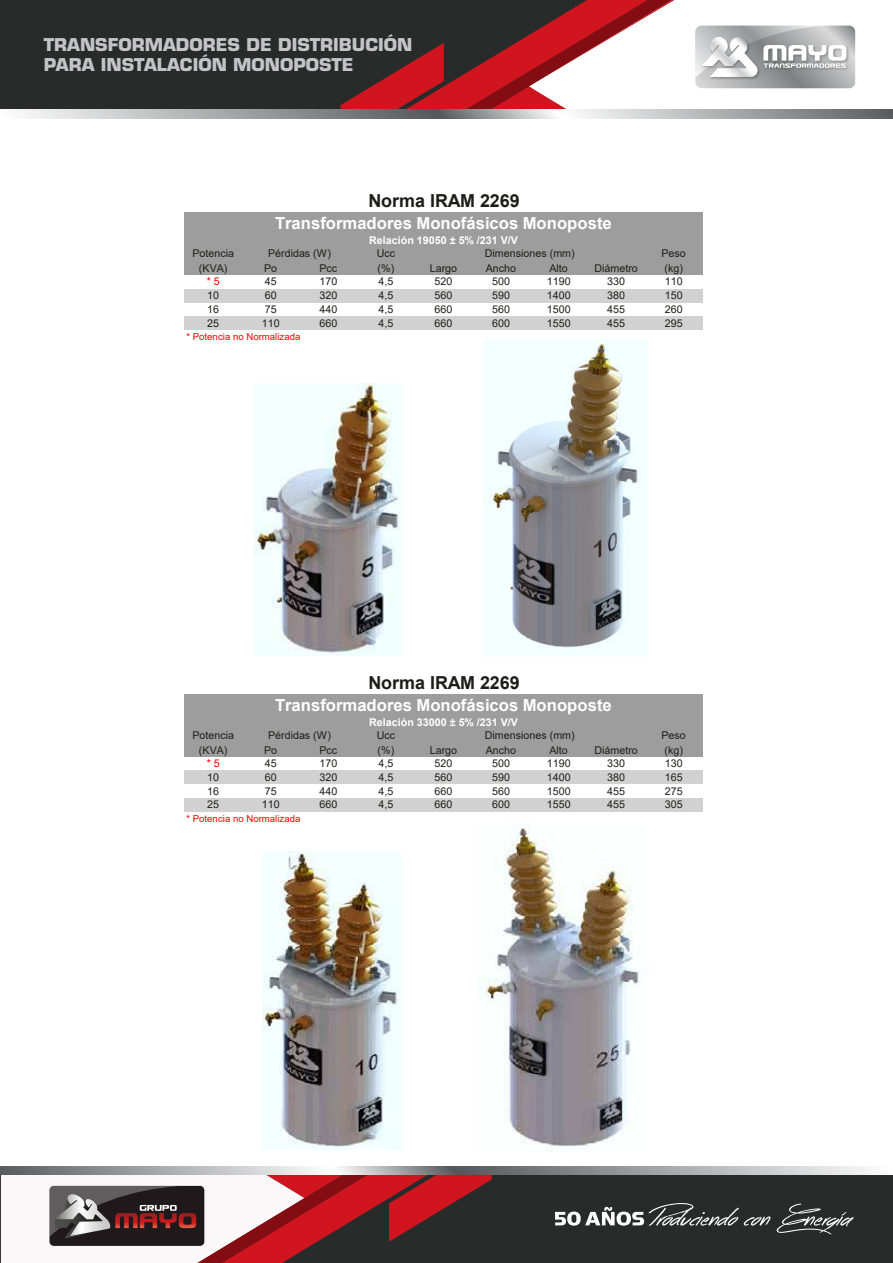
<style>
.page{position:relative;width:893px;height:1263px;background:#fff}
.page>*{position:absolute;margin:0;border:0;box-sizing:border-box;transform-origin:0 0}
.t1{font:700 18px "Arial";letter-spacing:-.005em;color:#1d1d1b}
.t2{font:700 17.25px/20.7px "Eurostile LT Std";color:#c4c3c8}
.t3{font:700 16.65px "Arial";color:#fff}
.t4{font:10.65px "Arial";letter-spacing:.005em;color:#1d1d1b}
.t5{font:700 10.65px "Arial";letter-spacing:.005em;color:#fff}
.t6{font:10.65px "Arial";color:#f00}
.t7{font:9.6px "Arial";color:#f00}
</style>
<div class="page">
<div style="left:0;top:0;width:893px;height:117px;background:#292b2b"></div>
<svg style="left:341px;top:0;width:552px;height:110px"></svg>
<svg style="left:0;top:110px;width:893px;height:8px;background:#aaabad"></svg>
<div style="left:1px;top:1168px;width:892px;height:95px;background:#292b2b"></div>
<svg style="left:1px;top:1167px;width:891px;height:8px;background:#aeafb1"></svg>
<svg style="left:1px;top:1168px;width:491px;height:95px"></svg>
<svg style="left:555px;top:1203px;width:216px;height:22px"></svg>
<svg style="left:777px;top:1204px;width:77px;height:30px"></svg>
<div style="left:184px;top:212px;width:519px;height:63px;background:#9e9d9d"></div>
<div style="left:184px;top:289px;width:519px;height:13px;background:#d1d1d1"></div>
<div style="left:184px;top:316px;width:519px;height:14px;background:#d1d1d1"></div>
<div style="left:184px;top:694px;width:519px;height:63px;background:#9e9d9d"></div>
<div style="left:184px;top:770px;width:519px;height:14px;background:#d1d1d1"></div>
<div style="left:184px;top:798px;width:519px;height:14px;background:#d1d1d1"></div>
<img style="left:255px;top:384px;width:147px;height:271px">
<img style="left:262px;top:851px;width:140px;height:298px">
<img style="left:484px;top:340px;width:162px;height:316px">
<img style="left:477px;top:824px;width:163px;height:328px">
<h2 class="t2" style="left:44px;top:34px;width:370px">TRANSFORMADORES DE DISTRIBUCIÓN<br>PARA INSTALACIÓN MONOPOSTE</h2>
<h1 class="t1" style="left:368px;top:188px;width:153px">Norma IRAM 2269</h1>
<h3 class="t3" style="left:275px;top:211px;width:338px">Transformadores Monofásicos Monoposte</h3>
<p class="t5" style="left:369px;top:233px;width:150px">Relación 19050 ± 5% /231 V/V</p>
<p class="t4" style="left:268px;top:246px;width:65px">Pérdidas (W)</p>
<p class="t4" style="left:485px;top:246px;width:92px">Dimensiones (mm)</p>
<p class="t4" style="left:192px;top:246px;width:43px">Potencia</p>
<p class="t4" style="left:377px;top:246px;width:20px">Ucc</p>
<p class="t4" style="left:661px;top:246px;width:26px">Peso</p>
<p class="t4" style="left:199px;top:261px;width:30px">(KVA)</p>
<p class="t4" style="left:264px;top:261px;width:15px">Po</p>
<p class="t4" style="left:319px;top:261px;width:19px">Pcc</p>
<p class="t4" style="left:378px;top:261px;width:18px">(%)</p>
<p class="t4" style="left:430px;top:261px;width:29px">Largo</p>
<p class="t4" style="left:486px;top:261px;width:32px">Ancho</p>
<p class="t4" style="left:549px;top:261px;width:20px">Alto</p>
<p class="t4" style="left:594px;top:261px;width:45px">Diámetro</p>
<p class="t4" style="left:664px;top:261px;width:20px">(kg)</p>
<p class="t6" style="left:207px;top:274px;width:15px">* 5</p>
<p class="t4" style="left:265px;top:274px;width:13px">45</p>
<p class="t4" style="left:319px;top:274px;width:19px">170</p>
<p class="t4" style="left:378px;top:274px;width:16px">4,5</p>
<p class="t4" style="left:435px;top:274px;width:19px">520</p>
<p class="t4" style="left:492px;top:274px;width:19px">500</p>
<p class="t4" style="left:547px;top:274px;width:25px">1190</p>
<p class="t4" style="left:607px;top:274px;width:19px">330</p>
<p class="t4" style="left:665px;top:274px;width:19px">110</p>
<p class="t4" style="left:207px;top:288px;width:13px">10</p>
<p class="t4" style="left:265px;top:288px;width:13px">60</p>
<p class="t4" style="left:319px;top:288px;width:19px">320</p>
<p class="t4" style="left:378px;top:288px;width:16px">4,5</p>
<p class="t4" style="left:435px;top:288px;width:19px">560</p>
<p class="t4" style="left:492px;top:288px;width:19px">590</p>
<p class="t4" style="left:547px;top:288px;width:25px">1400</p>
<p class="t4" style="left:607px;top:288px;width:19px">380</p>
<p class="t4" style="left:665px;top:288px;width:19px">150</p>
<p class="t4" style="left:207px;top:302px;width:13px">16</p>
<p class="t4" style="left:265px;top:302px;width:13px">75</p>
<p class="t4" style="left:319px;top:302px;width:19px">440</p>
<p class="t4" style="left:378px;top:302px;width:16px">4,5</p>
<p class="t4" style="left:435px;top:302px;width:19px">660</p>
<p class="t4" style="left:492px;top:302px;width:19px">560</p>
<p class="t4" style="left:547px;top:302px;width:25px">1500</p>
<p class="t4" style="left:607px;top:302px;width:19px">455</p>
<p class="t4" style="left:665px;top:302px;width:19px">260</p>
<p class="t4" style="left:207px;top:315px;width:13px">25</p>
<p class="t4" style="left:262px;top:315px;width:19px">110</p>
<p class="t4" style="left:319px;top:315px;width:19px">660</p>
<p class="t4" style="left:378px;top:315px;width:16px">4,5</p>
<p class="t4" style="left:435px;top:315px;width:19px">660</p>
<p class="t4" style="left:492px;top:315px;width:19px">600</p>
<p class="t4" style="left:547px;top:315px;width:25px">1550</p>
<p class="t4" style="left:607px;top:315px;width:19px">455</p>
<p class="t4" style="left:665px;top:315px;width:19px">295</p>
<p class="t7" style="left:186px;top:330px;width:115px">* Potencia no Normalizada</p>
<h1 class="t1" style="left:368px;top:670px;width:153px">Norma IRAM 2269</h1>
<h3 class="t3" style="left:275px;top:693px;width:338px">Transformadores Monofásicos Monoposte</h3>
<p class="t5" style="left:369px;top:714px;width:150px">Relación 33000 ± 5% /231 V/V</p>
<p class="t4" style="left:268px;top:728px;width:65px">Pérdidas (W)</p>
<p class="t4" style="left:485px;top:728px;width:92px">Dimensiones (mm)</p>
<p class="t4" style="left:192px;top:728px;width:43px">Potencia</p>
<p class="t4" style="left:377px;top:728px;width:20px">Ucc</p>
<p class="t4" style="left:661px;top:728px;width:26px">Peso</p>
<p class="t4" style="left:199px;top:742px;width:30px">(KVA)</p>
<p class="t4" style="left:264px;top:742px;width:15px">Po</p>
<p class="t4" style="left:319px;top:742px;width:19px">Pcc</p>
<p class="t4" style="left:378px;top:742px;width:18px">(%)</p>
<p class="t4" style="left:430px;top:742px;width:29px">Largo</p>
<p class="t4" style="left:486px;top:742px;width:32px">Ancho</p>
<p class="t4" style="left:549px;top:742px;width:20px">Alto</p>
<p class="t4" style="left:594px;top:742px;width:45px">Diámetro</p>
<p class="t4" style="left:664px;top:742px;width:20px">(kg)</p>
<p class="t6" style="left:207px;top:756px;width:15px">* 5</p>
<p class="t4" style="left:265px;top:756px;width:13px">45</p>
<p class="t4" style="left:319px;top:756px;width:19px">170</p>
<p class="t4" style="left:378px;top:756px;width:16px">4,5</p>
<p class="t4" style="left:435px;top:756px;width:19px">520</p>
<p class="t4" style="left:492px;top:756px;width:19px">500</p>
<p class="t4" style="left:547px;top:756px;width:25px">1190</p>
<p class="t4" style="left:607px;top:756px;width:19px">330</p>
<p class="t4" style="left:665px;top:756px;width:19px">130</p>
<p class="t4" style="left:207px;top:770px;width:13px">10</p>
<p class="t4" style="left:265px;top:770px;width:13px">60</p>
<p class="t4" style="left:319px;top:770px;width:19px">320</p>
<p class="t4" style="left:378px;top:770px;width:16px">4,5</p>
<p class="t4" style="left:435px;top:770px;width:19px">560</p>
<p class="t4" style="left:492px;top:770px;width:19px">590</p>
<p class="t4" style="left:547px;top:770px;width:25px">1400</p>
<p class="t4" style="left:607px;top:770px;width:19px">380</p>
<p class="t4" style="left:665px;top:770px;width:19px">165</p>
<p class="t4" style="left:207px;top:783px;width:13px">16</p>
<p class="t4" style="left:265px;top:783px;width:13px">75</p>
<p class="t4" style="left:319px;top:783px;width:19px">440</p>
<p class="t4" style="left:378px;top:783px;width:16px">4,5</p>
<p class="t4" style="left:435px;top:783px;width:19px">660</p>
<p class="t4" style="left:492px;top:783px;width:19px">560</p>
<p class="t4" style="left:547px;top:783px;width:25px">1500</p>
<p class="t4" style="left:607px;top:783px;width:19px">455</p>
<p class="t4" style="left:665px;top:783px;width:19px">275</p>
<p class="t4" style="left:207px;top:797px;width:13px">25</p>
<p class="t4" style="left:262px;top:797px;width:19px">110</p>
<p class="t4" style="left:319px;top:797px;width:19px">660</p>
<p class="t4" style="left:378px;top:797px;width:16px">4,5</p>
<p class="t4" style="left:435px;top:797px;width:19px">660</p>
<p class="t4" style="left:492px;top:797px;width:19px">600</p>
<p class="t4" style="left:547px;top:797px;width:25px">1550</p>
<p class="t4" style="left:607px;top:797px;width:19px">455</p>
<p class="t4" style="left:665px;top:797px;width:19px">305</p>
<p class="t7" style="left:186px;top:812px;width:115px">* Potencia no Normalizada</p>
</div>
